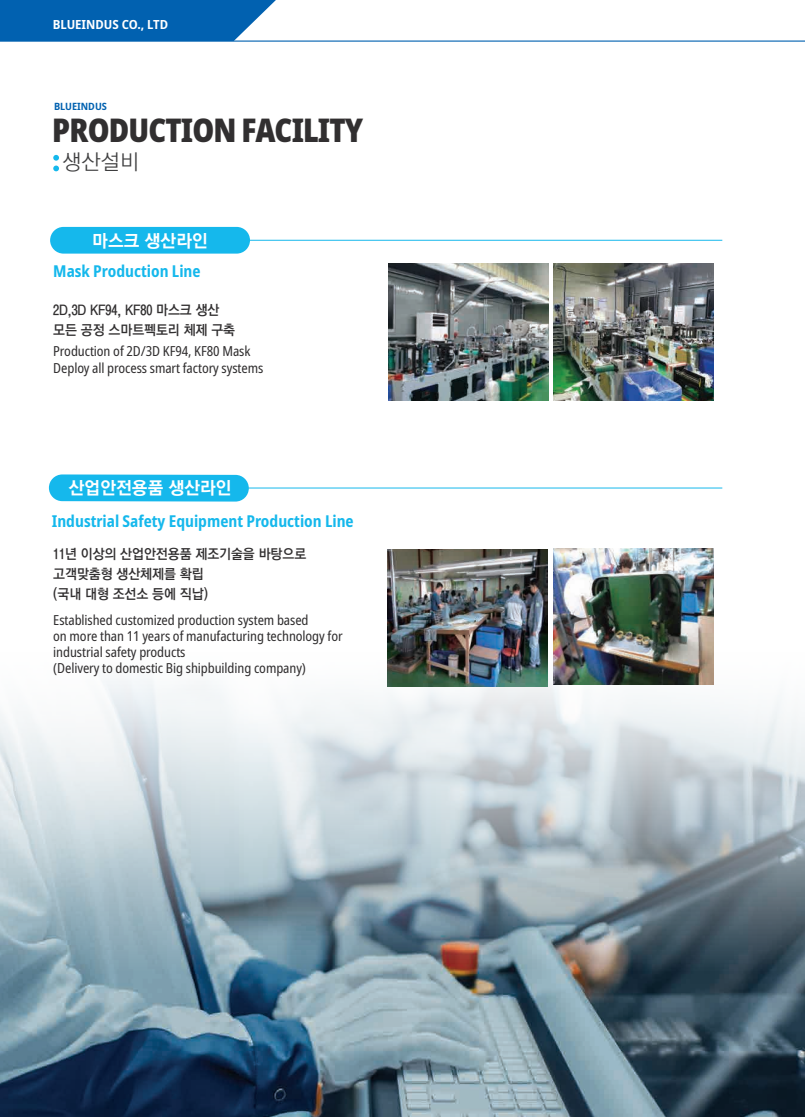
<style>
.page{position:relative;width:805px;height:1117px;background:#fff}
.page>*{position:absolute;margin:0;border:0;box-sizing:border-box;transform-origin:0 0}
.t1{font:900 condensed 32.5px "Noto Sans";letter-spacing:-.025em;color:#312f30}
.t2{font:21.25px "YGO520";color:#3e3e3f}
.t3{font:17.5px "YGO550";color:#fff}
.t4{font:700 condensed 16.25px "Noto Sans";color:#15b8ec}
.t5{font:condensed 13.75px/16.2px "Noto Sans";letter-spacing:-.005em;color:#312f30}
.t6{font:13.75px/20.2px "YGO540";letter-spacing:-.01em;color:#312f30}
.t7{font:700 semi-condensed 12.5px "Noto Sans";color:#fff}
.t8{font:700 semi-condensed 10px "Noto Sans";color:#0161b0}
</style>
<div class="page">
<hr style="left:0;top:40px;width:804px;height:2px;background:#0161b0">
<svg style="left:0;top:0;width:276px;height:41px;background:#136cb5"></svg>
<img style="left:0;top:983px;width:804px;height:133px">
<svg style="left:0;top:548px;width:804px;height:435px"></svg>
<div style="left:50px;top:227px;width:200px;height:26px;background:#15b8ec;border-radius:13px"></div>
<img style="left:389px;top:263px;width:159px;height:137px">
<img style="left:553px;top:263px;width:160px;height:137px">
<img style="left:387px;top:549px;width:160px;height:137px">
<img style="left:553px;top:548px;width:160px;height:136px">
<hr style="left:250px;top:240px;width:472px;height:1px;background:#15b8ec">
<hr style="left:245px;top:487px;width:477px;height:1px;background:#15b8ec">
<div style="left:49px;top:474px;width:200px;height:27px;background:#15b8ec"></div>
<svg style="left:53px;top:155px;width:6px;height:16px"></svg>
<p class="t7" style="left:53px;top:16px;width:117px">BLUEINDUS CO., LTD</p>
<p class="t8" style="left:54px;top:99px;width:54px">BLUEINDUS</p>
<h1 class="t1" style="left:52px;top:105px;width:312px">PRODUCTION FACILITY</h1>
<h2 class="t2" style="left:63px;top:151px;width:78px">생산설비</h2>
<p class="t3" style="left:92px;top:232px;width:117px">마스크 생산라인</p>
<p class="t4" style="left:53px;top:260px;width:149px">Mask Production Line</p>
<p class="t6" style="left:53px;top:300px;width:183px">2D,3D KF94, KF80 마스크 생산 모든 공정 스마트펙토리 체제 구축</p>
<p class="t5" style="left:53px;top:343px;width:211px">Production of 2D/3D KF94, KF80 Mask<br>Deploy all process smart factory systems</p>
<p class="t3" style="left:69px;top:478px;width:164px">산업안전용품 생산라인</p>
<p class="t4" style="left:52px;top:509px;width:303px">Industrial Safety Equipment Production Line</p>
<p class="t6" style="left:53px;top:544px;width:254px">11년 이상의 산업안전용품 제조기술을 바탕으로 고객맞춤형 생산체제를 확립<br>(국내 대형 조선소 등에 직납)</p>
<p class="t5" style="left:53px;top:611px;width:291px">Established customized production system based<br>on more than 11 years of manufacturing technology for industrial safety products<br>(Delivery to domestic Big shipbuilding company)</p>
</div>
